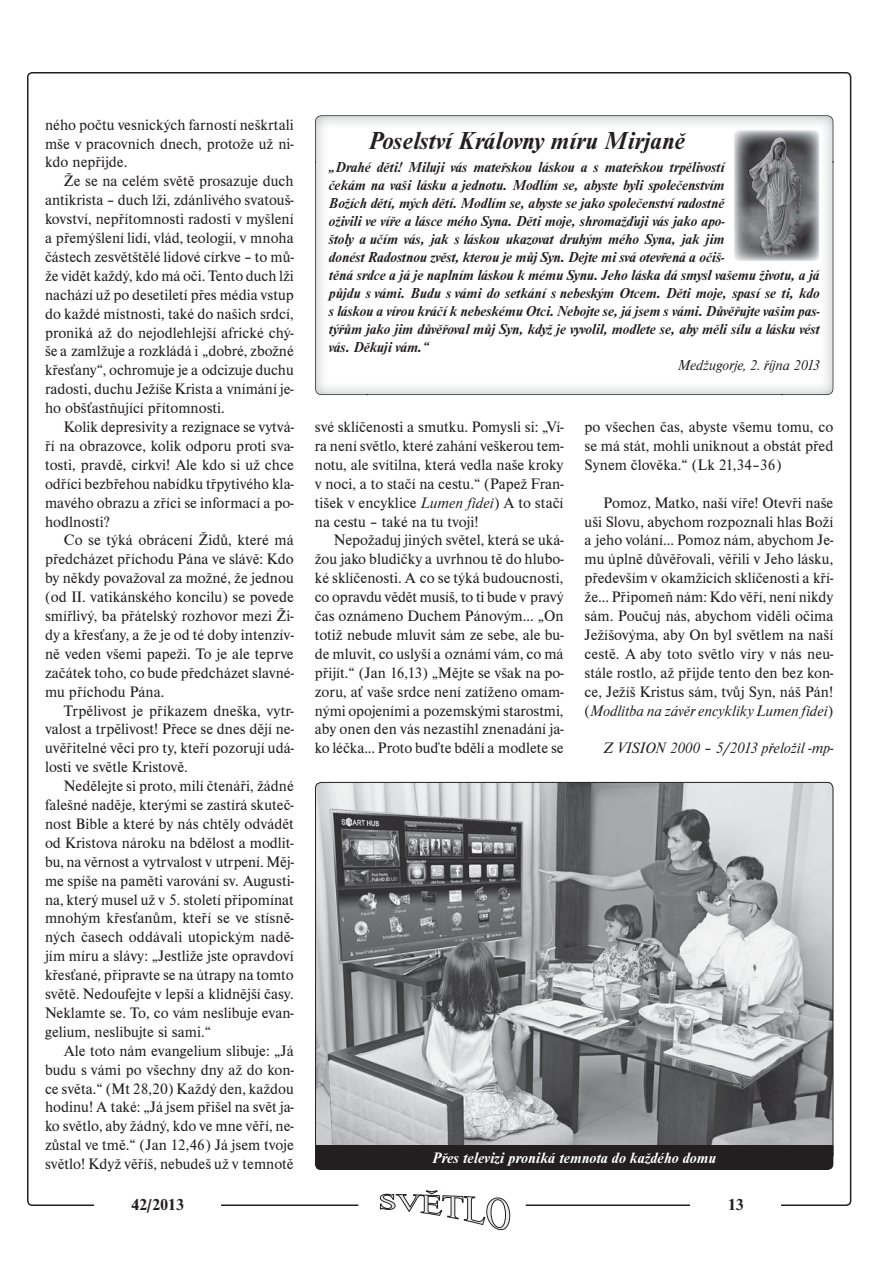
<style>
.page{position:relative;width:893px;height:1263px;background:#fff}
.page>*{position:absolute;margin:0;border:0;box-sizing:border-box;transform-origin:0 0}
.t1{font:italic 700 25.5px "Nimbus Rom DEE";color:#231f20}
.t2{font:700 16.5px "Nimbus Rom DEE";letter-spacing:-.02em;color:#231f20}
.t3{font:15.75px/18.9px "Nimbus Rom DEE";color:#231f20;text-align:justify}
.t4{font:italic 700 15.75px "Nimbus Rom DEE";color:#fff}
.t5{font:italic 15.75px "Nimbus Rom DEE";color:#231f20}
.t6{font:italic 700 15px/18px "Nimbus Rom DEE";letter-spacing:-.01em;color:#231f20}
.t7{font:italic 15px "Nimbus Rom DEE";letter-spacing:-.01em;color:#231f20}
.s1{font-style:italic}
</style>
<div class="page">
<svg style="left:379px;top:1190px;width:131px;height:41px"></svg>
<img style="left:315px;top:115px;width:518px;height:46px">
<img style="left:315px;top:161px;width:52px;height:234px">
<img style="left:781px;top:161px;width:52px;height:234px">
<img style="left:366px;top:393px;width:416px;height:2px">
<img style="left:733px;top:130px;width:86px;height:131px;border-radius:6px">
<img style="left:316px;top:782px;width:517px;height:363px">
<div style="left:315px;top:1145px;width:518px;height:25px;background:#231f20"></div>
<p class="t3" style="left:45px;top:116px;width:250px">ného počtu vesnických farností neškrtali mše v pracovních dnech, protože už ni&shy;kdo nepřijde.</p>
<p class="t3" style="left:45px;top:173px;width:250px;text-indent:19px">Že se na celém světě prosazuje duch antikrista – duch lži, zdánlivého svatouš&shy;kovství, nepřítomnosti radosti v myšlení a přemýšlení lidí, vlád, teologií, v mnoha částech zesvětštělé lidové církve – to mů&shy;že vidět každý, kdo má oči. Tento duch lži nachází už po desetiletí přes média vstup do každé místnosti, také do našich srdcí, proniká až do nejodlehlejší africké chý&shy;še a zamlžuje a rozkládá i „dobré, zbožné křesťany“, ochromuje je a odcizuje duchu radosti, duchu Ježíše Krista a vnímání je&shy;ho obšťastňující přítomnosti.</p>
<p class="t3" style="left:45px;top:419px;width:250px;text-indent:19px">Kolik depresivity a rezignace se vytvá&shy;ří na obrazovce, kolik odporu proti sva&shy;tosti, pravdě, církvi! Ale kdo si už chce odříci bezbřehou nabídku třpytivého kla&shy;mavého obrazu a zříci se informací a po&shy;hodlnosti?</p>
<p class="t3" style="left:45px;top:532px;width:250px;text-indent:19px">Co se týká obrácení Židů, které má předcházet příchodu Pána ve slávě: Kdo by někdy považoval za možné, že jednou (od II. vatikánského koncilu) se povede smířlivý, ba přátelský rozhovor mezi Ži&shy;dy a křesťany, a že je od té doby intenzív&shy;ně veden všemi papeži. To je ale teprve začátek toho, co bude předcházet slavné&shy;mu příchodu Pána.</p>
<p class="t3" style="left:45px;top:702px;width:250px;text-indent:19px">Trpělivost je příkazem dneška, vytr&shy;valost a trpělivost! Přece se dnes dějí ne&shy;uvěřitelné věci pro ty, kteří pozorují udá&shy;losti ve světle Kristově.</p>
<p class="t3" style="left:45px;top:778px;width:250px;text-indent:19px">Nedělejte si proto, milí čtenáři, žádné falešné naděje, kterými se zastírá skuteč&shy;nost Bible a které by nás chtěly odvádět od Kristova nároku na bdělost a modlit&shy;bu, na věrnost a vytrvalost v utrpení. Měj&shy;me spíše na paměti varování sv. Augusti&shy;na, který musel už v 5. století připomínat mnohým křesťanům, kteří se ve stísně&shy;ných časech oddávali utopickým nadě&shy;jím míru a slávy: „Jestliže jste opravdoví křesťané, připravte se na útrapy na tomto světě. Nedoufejte v lepší a klidnější časy.<br>Neklamte se. To, co vám neslibuje evan&shy;gelium, neslibujte si sami.“</p>
<p class="t3" style="left:45px;top:1042px;width:250px;text-indent:19px">Ale toto nám evangelium slibuje: „Já budu s vámi po všechny dny až do kon&shy;ce světa.“ (Mt 28,20) Každý den, každou hodinu! A také: „Já jsem přišel na svět ja&shy;ko světlo, aby žádný, kdo ve mne věří, ne&shy;zůstal ve tmě.“ (Jan 12,46) Já jsem tvoje světlo! Když věříš, nebudeš už v temnotě</p>
<h1 class="t1" style="left:368px;top:131px;width:318px">Poselství Královny míru Mirjaně</h1>
<p class="t6" style="left:329px;top:159px;width:492px">„Drahé děti! Miluji vás mateřskou láskou a s mateřskou trpělivostí<br>čekám na vaši lásku a jednotu. Modlím se, abyste byli společenstvím<br>Božích dětí, mých dětí. Modlím se, abyste se jako společenství radostně<br>oživili ve víře a lásce mého Syna. Děti moje, shromažďuji vás jako apo-<br>štoly a učím vás, jak s láskou ukazovat druhým mého Syna, jak jim<br>donést Radostnou zvěst, kterou je můj Syn. Dejte mi svá otevřená a očiš-<br>těná srdce a já je naplním láskou k mému Synu. Jeho láska dá smysl vašemu životu, a já půjdu s vámi. Budu s vámi do setkání s nebeským Otcem. Děti moje, spasí se ti, kdo s láskou a vírou kráčí k nebeskému Otci. Nebojte se, já jsem s vámi. Důvěřujte vašim pas&shy;týřům jako jim důvěřoval můj Syn, když je vyvolil, modlete se, aby měli sílu a lásku vést vás. Děkuji vám.“</p>
<p class="t7" style="left:678px;top:359px;width:143px">Medžugorje, 2. října 2013</p>
<p class="t3" style="left:315px;top:419px;width:250px">své sklíčenosti a smutku. Pomysli si: „Ví&shy;ra není světlo, které zahání veškerou tem&shy;notu, ale svítilna, která vedla naše kroky v noci, a to stačí na cestu.“ (Papež Fran&shy;tišek v encyklice <span class="s1">Lumen fidei</span>) A to stačí na cestu – také na tu tvoji!</p>
<p class="t3" style="left:315px;top:532px;width:250px;text-indent:19px">Nepožaduj jiných světel, která se uká&shy;žou jako bludičky a uvrhnou tě do hlubo&shy;ké sklíčenosti. A co se týká budoucnosti, co opravdu vědět musíš, to ti bude v pravý čas oznámeno Duchem Pánovým... „On totiž nebude mluvit sám ze sebe, ale bu&shy;de mluvit, co uslyší a oznámí vám, co má přijít.“ (Jan 16,13) „Mějte se však na po&shy;zoru, ať vaše srdce není zatíženo omam&shy;nými opojeními a pozemskými starostmi, aby onen den vás nezastihl znenadání ja&shy;ko léčka... Proto buďte bdělí a modlete se</p>
<p class="t3" style="left:584px;top:419px;width:250px">po všechen čas, abyste všemu tomu, co se má stát, mohli uniknout a obstát před Synem člověka.“ (Lk 21,34–36)</p>
<p class="t3" style="left:584px;top:494px;width:250px;text-indent:19px">Pomoz, Matko, naší víře! Otevři naše uši Slovu, abychom rozpoznali hlas Boží a jeho volání... Pomoz nám, abychom Je&shy;mu úplně důvěřovali, věřili v Jeho lásku, především v okamžicích sklíčenosti a kří&shy;že... Připomeň nám: Kdo věří, není nikdy sám. Poučuj nás, abychom viděli očima Ježíšovýma, aby On byl světlem na naší cestě. A aby toto světlo víry v nás neu&shy;stále rostlo, až přijde tento den bez kon&shy;ce, Ježíš Kristus sám, tvůj Syn, náš Pán! (<span class="s1">Modlitba na závěr encykliky Lumen fidei</span>)</p>
<p class="t5" style="left:603px;top:742px;width:232px">Z VISION 2000 – 5/2013 přeložil -mp-</p>
<p class="t4" style="left:432px;top:1151px;width:285px">Přes televizi proniká temnota do každého domu</p>
<p class="t2" style="left:131px;top:1198px;width:54px">42/2013</p>
<p class="t2" style="left:727px;top:1198px;width:18px">13</p>
</div>
